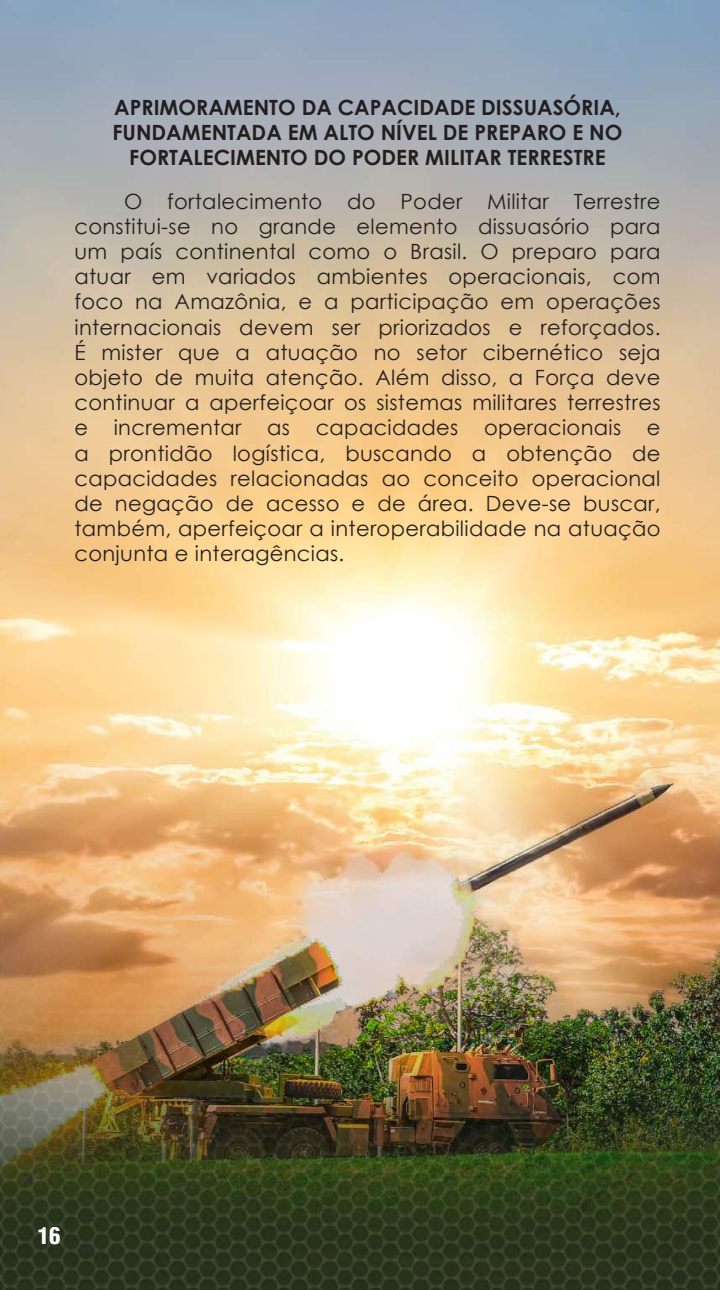
<style>
.page{position:relative;width:720px;height:1290px;background:#fff}
.page>*{position:absolute;margin:0;border:0;box-sizing:border-box;transform-origin:0 0}
.t1{font:900 condensed 22.75px "Helvetica LT";color:#fff}
.t2{font:21px/25.2px "Century Gothic";letter-spacing:.015em;color:#231f20;text-align:justify}
.t3{font:700 21px/25.2px "Century Gothic";color:#231f20;text-align:center}
</style>
<div class="page">
<img style="left:0;top:0;width:719px;height:1290px">
<p class="t3" style="left:112px;top:94px;width:511px">APRIMORAMENTO DA CAPACIDADE DISSUASÓRIA,<br>FUNDAMENTADA EM ALTO NÍVEL DE PREPARO E NO<br>FORTALECIMENTO DO PODER MILITAR TERRESTRE</p>
<p class="t2" style="left:74px;top:188px;width:587px;text-indent:50px">O fortalecimento do Poder Militar Terrestre constitui-se no grande elemento dissuasório para um país continental como o Brasil. O preparo para atuar em variados ambientes operacionais, com foco na Amazônia, e a participação em operações internacionais devem ser priorizados e reforçados.<br>É mister que a atuação no setor cibernético seja objeto de muita atenção. Além disso, a Força deve continuar a aperfeiçoar os sistemas militares terrestres e incrementar as capacidades operacionais e a prontidão logística, buscando a obtenção de capacidades relacionadas ao conceito operacional de negação de acesso e de área. Deve-se buscar, também, aperfeiçoar a interoperabilidade na atuação conjunta e interagências.</p>
<p class="t1" style="left:38px;top:1221px;width:24px">16</p>
</div>
